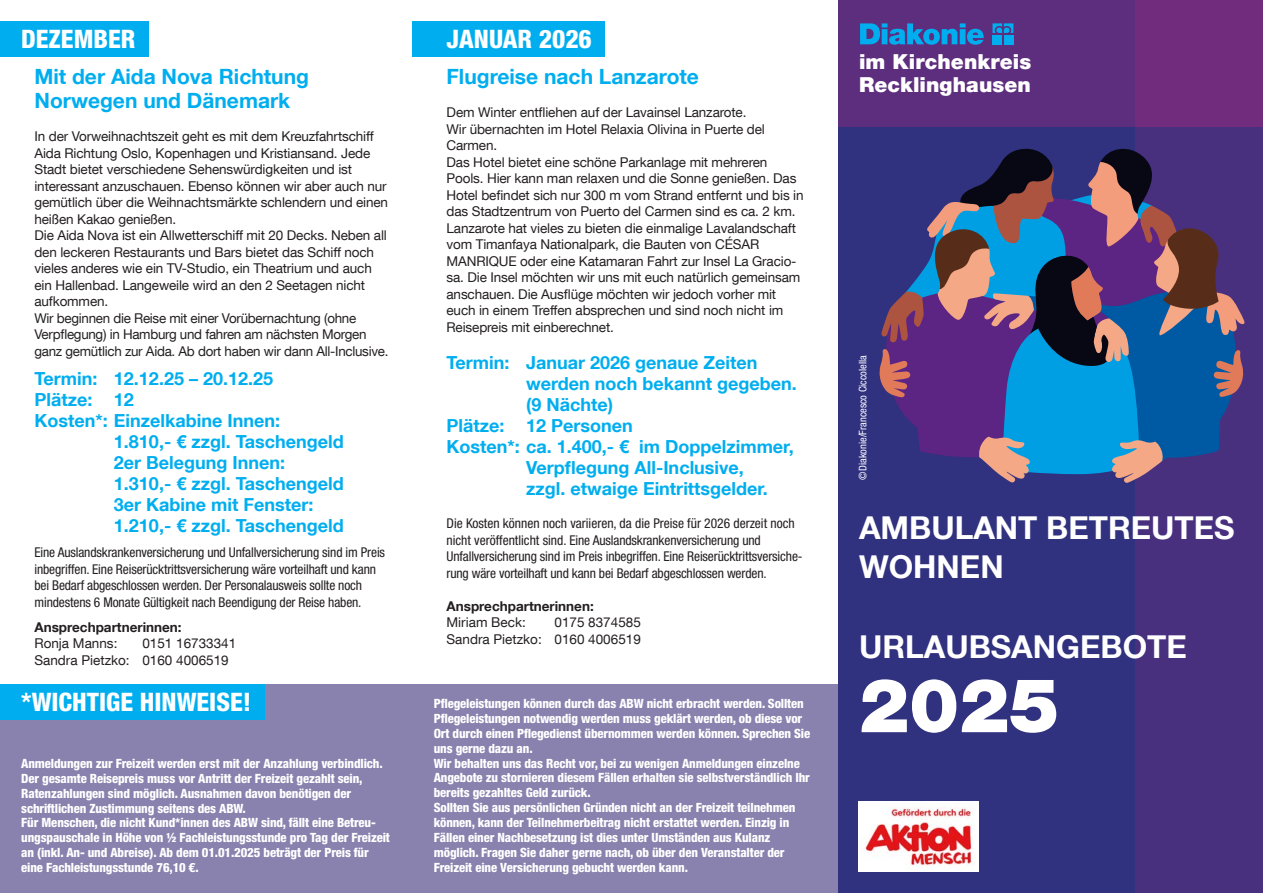
<style>
.page{position:relative;width:1263px;height:893px;background:#fff}
.page>*{position:absolute;margin:0;border:0;box-sizing:border-box;transform-origin:0 0}
.t1{font:900 75px "Helvetica Neue LT Com";color:#fff}
.t2{font:700 31.5px/39px "Helvetica Neue LT Com";color:#fff}
.t3{font:800 condensed 25.5px "Helvetica Neue LT Std";color:#fff}
.t4{font:700 21px "Helvetica Neue LT Com";color:#00aeef}
._02_DKW_VK_Einrichtung{font:900 20.7px "Helvetica Neue LT Com";letter-spacing:.005em;color:#fff}
.t5{font:700 18px/21px "Helvetica Neue LT Com";color:#00aeef}
.t6{font:13.5px/16.5px "Helvetica Neue LT Com";letter-spacing:-.01em;color:#231f20}
.t7{font:condensed 13.5px/16.5px "Helvetica Neue LT Std";letter-spacing:-.01em;color:#231f20}
.t8{font:700 13.5px "Helvetica Neue LT Com";color:#231f20}
.t9{font:800 condensed 12.75px/15px "Helvetica Neue LT Std";letter-spacing:-.01em;color:#fff}
.t10{font:condensed 10.5px "Helvetica Neue LT Std";color:#fff}
</style>
<div class="page">
<div style="left:0;top:685px;width:838px;height:208px;background:#8981ae"></div>
<div style="left:838px;top:0;width:310px;height:128px;background:#5e2e7e"></div>
<div style="left:1135px;top:0;width:128px;height:128px;background:#712c7d"></div>
<div style="left:838px;top:128px;width:310px;height:765px;background:#30317f"></div>
<div style="left:1135px;top:128px;width:128px;height:765px;background:#48307e"></div>
<svg style="left:860px;top:23px;width:124px;height:22px"></svg>
<svg style="left:992px;top:23px;width:21px;height:10px"></svg>
<div style="left:992px;top:35px;width:10px;height:9px;background:#00aeef"></div>
<div style="left:1004px;top:35px;width:9px;height:9px;background:#00aeef"></div>
<div style="left:0;top:685px;width:264px;height:35px;background:#00aeef"></div>
<div style="left:412px;top:21px;width:193px;height:35px;background:#00aeef"></div>
<div style="left:0;top:21px;width:148px;height:35px;background:#00aeef"></div>
<img style="left:858px;top:801px;width:120px;height:71px">
<svg style="left:879px;top:148px;width:366px;height:335px"></svg>
<p class="t3" style="left:21px;top:23px;width:116px">DEZEMBER</p>
<p class="t3" style="left:446px;top:23px;width:147px">JANUAR 2026</p>
<p class="_02_DKW_VK_Einrichtung" style="left:859px;top:49px;width:174px">im Kirchenkreis</p>
<p class="t4" style="left:34px;top:63px;width:276px">Mit der Aida Nova Richtung</p>
<p class="_02_DKW_VK_Einrichtung" style="left:859px;top:72px;width:173px">Recklinghausen</p>
<p class="t4" style="left:34px;top:87px;width:257px">Norwegen und Dänemark</p>
<p class="t6" style="left:34px;top:128px;width:355px">In der Vorweihnachtszeit geht es mit dem Kreuzfahrtschiff Aida Richtung Oslo, Kopenhagen und Kristiansand. Jede Stadt bietet verschiedene Sehenswürdigkeiten und ist interessant anzuschauen. Ebenso können wir aber auch nur gemütlich über die Weihnachtsmärkte schlendern und einen heißen Kakao genießen.</p>
<p class="t6" style="left:34px;top:227px;width:354px">Die Aida Nova ist ein Allwetterschiff mit 20 Decks. Neben all den leckeren Restaurants und Bars bietet das Schiff noch vieles anderes wie ein TV-Studio, ein Theatrium und auch ein Hallenbad. Langeweile wird an den 2 Seetagen nicht aufkommen.</p>
<p class="t6" style="left:34px;top:309px;width:355px">Wir beginnen die Reise mit einer Vorübernachtung (ohne<br>Ver-pflegung) in Hamburg und fahren am nächsten Morgen ganz gemütlich zur Aida. Ab dort haben wir dann All-Inclusive.</p>
<p class="t5" style="left:34px;top:368px;width:240px">Termin: 12.12.25 – 20.12.25</p>
<p class="t5" style="left:34px;top:389px;width:101px">Plätze: 12</p>
<p class="t5" style="left:114px;top:410px;width:231px;text-indent:-80px">Kosten*: Einzelkabine Innen:<br>1.810,- € zzgl. Taschengeld</p>
<p class="t5" style="left:114px;top:452px;width:231px">2er Belegung Innen:<br>1.310,- € zzgl. Taschengeld</p>
<p class="t5" style="left:114px;top:494px;width:231px">3er Kabine mit Fenster:<br>1.210,- € zzgl. Taschengeld</p>
<p class="t7" style="left:34px;top:544px;width:352px">Eine Auslandskrankenversicherung und Unfallversicherung sind im Preis inbegriffen. Eine Reiserücktrittsversicherung wäre vorteilhaft und kann bei Bedarf abgeschlossen werden. Der Personalausweis sollte noch mindestens 6 Monate Gültigkeit nach Beendigung der Reise haben.</p>
<p class="t8" style="left:34px;top:618px;width:149px">Ansprechpartnerinnen:</p>
<p class="t6" style="left:34px;top:635px;width:85px">Ronja Manns:</p>
<p class="t6" style="left:142px;top:635px;width:95px">0151 16733341</p>
<p class="t6" style="left:34px;top:651px;width:196px">Sandra Pietzko: 0160 4006519</p>
<p class="t4" style="left:446px;top:63px;width:254px">Flugreise nach Lanzarote</p>
<p class="t6" style="left:446px;top:104px;width:301px">Dem Winter entfliehen auf der Lavainsel Lanzarote.</p>
<p class="t6" style="left:446px;top:120px;width:320px">Wir übernachten im Hotel Relaxia Olivina in Puerte del<br>Carmen.</p>
<p class="t6" style="left:446px;top:153px;width:359px">Das Hotel bietet eine schöne Parkanlage mit mehreren Pools. Hier kann man relaxen und die Sonne genießen. Das Hotel befindet sich nur 300 m vom Strand entfernt und bis in das Stadtzentrum von Puerto del Carmen sind es ca. 2 km.</p>
<p class="t6" style="left:446px;top:219px;width:355px">Lanzarote hat vieles zu bieten die einmalige Lavalandschaft vom Timanfaya Nationalpark, die Bauten von CÉSAR MANRIQUE oder eine Katamaran Fahrt zur Insel La Gracio&shy;sa. Die Insel möchten wir uns mit euch natürlich gemeinsam anschauen. Die Ausflüge möchten wir jedoch vorher mit euch in einem Treffen absprechen und sind noch nicht im Reisepreis mit einberechnet.</p>
<p class="t5" style="left:526px;top:352px;width:272px;text-indent:-80px">Termin: Januar 2026 genaue Zeiten werden noch bekannt gegeben. (9 Nächte)</p>
<p class="t5" style="left:446px;top:415px;width:188px">Plätze: 12 Personen</p>
<p class="t5" style="left:526px;top:436px;width:269px;text-indent:-80px">Kosten*: ca. 1.400,- € im Doppelzimmer,<br>Verpflegung All-Inclusive,</p>
<p class="t5" style="left:526px;top:478px;width:243px">zzgl. etwaige Eintrittsgelder.</p>
<p class="t7" style="left:446px;top:515px;width:358px">Die Kosten können noch variieren, da die Preise für 2026 derzeit noch nicht veröffentlicht sind. Eine Auslandskrankenversicherung und Unfallversicherung sind im Preis inbegriffen. Eine Reiserücktrittsversiche&shy;rung wäre vorteilhaft und kann bei Bedarf abgeschlossen werden.</p>
<p class="t8" style="left:446px;top:597px;width:149px">Ansprechpartnerinnen:</p>
<p class="t6" style="left:446px;top:614px;width:81px">Miriam Beck:</p>
<p class="t6" style="left:554px;top:614px;width:88px">0175 8374585</p>
<p class="t6" style="left:446px;top:630px;width:196px">Sandra Pietzko: 0160 4006519</p>
<p class="t10" style="left:857px;top:479px;width:126px;rotate:-90deg">©Diakonie/Francesco Ciccolella</p>
<p class="t2" style="left:859px;top:507px;width:377px">AMBULANT BETREUTES<br>WOHNEN</p>
<p class="t2" style="left:859px;top:626px;width:329px">URLAUBSANGEBOTE</p>
<p class="t1" style="left:859px;top:660px;width:202px">2025</p>
<p class="t3" style="left:21px;top:686px;width:232px">*WICHTIGE HINWEISE!</p>
<p class="t9" style="left:434px;top:695px;width:378px">Pflegeleistungen können durch das ABW nicht erbracht werden. Sollten Pflegeleistungen notwendig werden muss geklärt werden, ob diese vor Ort durch einen Pflegedienst übernommen werden können. Sprechen Sie uns gerne dazu an.</p>
<p class="t9" style="left:434px;top:755px;width:378px">Wir behalten uns das Recht vor, bei zu wenigen Anmeldungen einzelne<br>Angebote zu stornieren diesem Fällen erhalten sie selbstverständlich Ihr bereits gezahltes Geld zurück.</p>
<p class="t9" style="left:434px;top:800px;width:363px">Sollten Sie aus persönlichen Gründen nicht an der Freizeit teilnehmen können, kann der Teilnehmerbeitrag nicht erstattet werden. Einzig in Fällen einer Nachbesetzung ist dies unter Umständen aus Kulanz möglich. Fragen Sie daher gerne nach, ob über den Veranstalter der Freizeit eine Versicherung gebucht werden kann.</p>
<p class="t9" style="left:21px;top:755px;width:363px">Anmeldungen zur Freizeit werden erst mit der Anzahlung verbindlich.</p>
<p class="t9" style="left:21px;top:770px;width:343px">Der gesamte Reisepreis muss vor Antritt der Freizeit gezahlt sein,<br>Ratenzahlungen sind möglich. Ausnahmen davon benötigen der schriftlichen Zustimmung seitens des ABW.</p>
<p class="t9" style="left:21px;top:815px;width:370px">Für Menschen, die nicht Kund*innen des ABW sind, fällt eine Betreu&shy;ungspauschale in Höhe von ½ Fachleistungsstunde pro Tag der Freizeit an (inkl. An- und Abreise). Ab dem 01.01.2025 beträgt der Preis für eine Fachleistungsstunde 76,10 €.</p>
</div>
